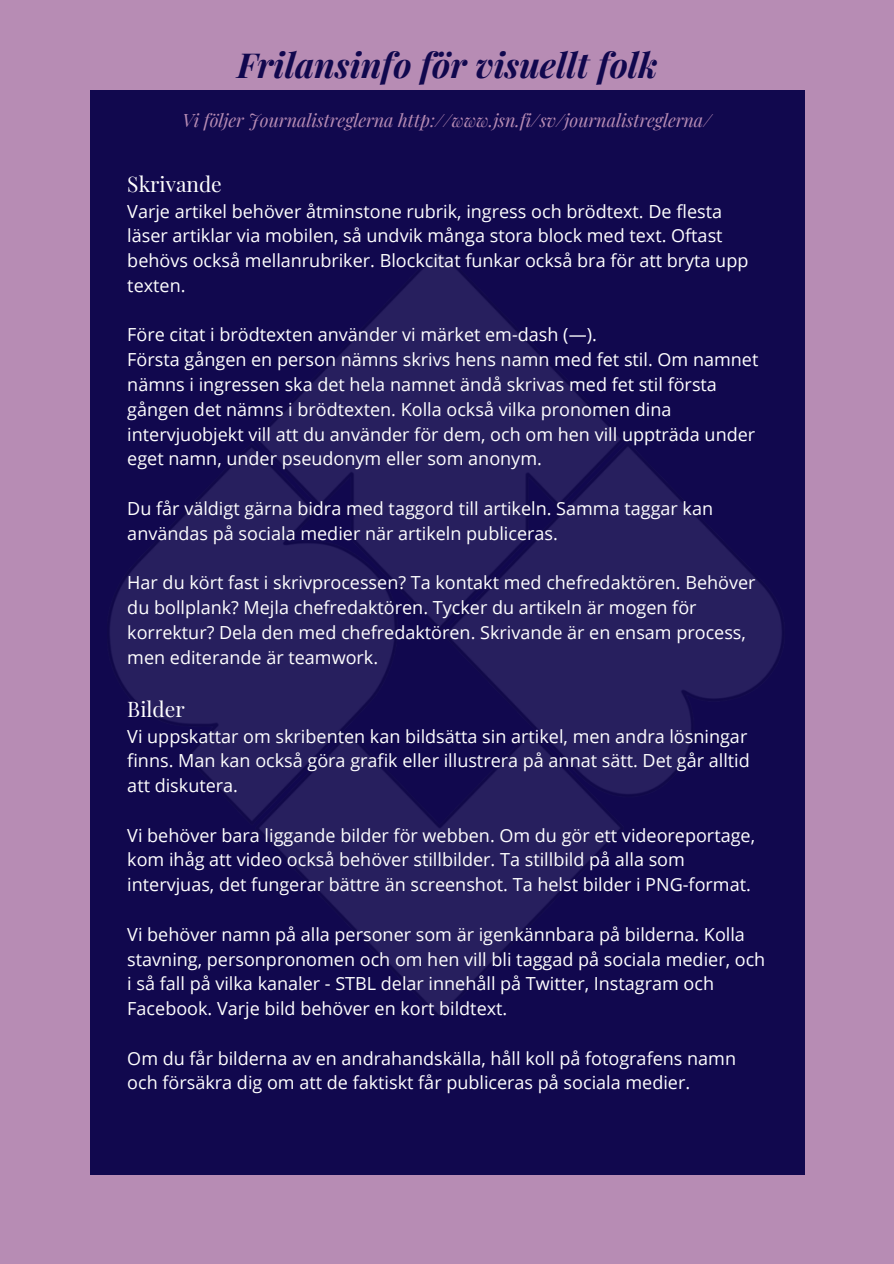
<style>
.page{position:relative;width:894px;height:1264px;background:#fff}
.page>*{position:absolute;margin:0;border:0;box-sizing:border-box;transform-origin:0 0}
.t1{font:italic 700 34.5px "Playfair Display";color:#11084e}
.t2{font:21px "Playfair Display";color:#fff}
.t3{font:18px/24.8px "Open Sans";color:#fff}
.t4{font:italic 18px "Playfair Display";color:#b78cb4}
</style>
<div class="page">
<div style="left:0;top:0;width:893px;height:1263px;background:#b78cb4"></div>
<div style="left:90px;top:90px;width:714px;height:1084px;background:#11084e"></div>
<img style="left:110px;top:252px;width:672px;height:763px">
<p class="t1" style="left:237px;top:41px;width:422px">Frilansinfo för visuellt folk</p>
<p class="t4" style="left:182px;top:107px;width:530px">Vi följer Journalistreglerna http://www.jsn.fi/sv/journalistreglerna/</p>
<p class="t2" style="left:127px;top:169px;width:96px">Skrivande</p>
<p class="t3" style="left:127px;top:198px;width:622px">Varje artikel behöver åtminstone rubrik, ingress och brödtext. De flesta läser artiklar via mobilen, så undvik många stora block med text. Oftast behövs också mellanrubriker. Blockcitat funkar också bra för att bryta upp texten.</p>
<p class="t3" style="left:127px;top:322px;width:471px">Före citat i brödtexten använder vi märket em-dash (—).</p>
<p class="t3" style="left:127px;top:347px;width:632px">Första gången en person nämns skrivs hens namn med fet stil. Om namnet nämns i ingressen ska det hela namnet ändå skrivas med fet stil första gången det nämns i brödtexten. Kolla också vilka pronomen dina intervjuobjekt vill att du använder för dem, och om hen vill uppträda under eget namn, under pseudonym eller som anonym.</p>
<p class="t3" style="left:127px;top:495px;width:587px">Du får väldigt gärna bidra med taggord till artikeln. Samma taggar kan användas på sociala medier när artikeln publiceras.</p>
<p class="t3" style="left:127px;top:570px;width:629px">Har du kört fast i skrivprocessen? Ta kontakt med chefredaktören. Behöver du bollplank? Mejla chefredaktören. Tycker du artikeln är mogen för korrektur? Dela den med chefredaktören. Skrivande är en ensam process, men editerande är teamwork.</p>
<p class="t2" style="left:127px;top:694px;width:59px">Bilder</p>
<p class="t3" style="left:127px;top:723px;width:624px">Vi uppskattar om skribenten kan bildsätta sin artikel, men andra lösningar finns. Man kan också göra grafik eller illustrera på annat sätt. Det går alltid att diskutera.</p>
<p class="t3" style="left:127px;top:822px;width:629px">Vi behöver bara liggande bilder för webben. Om du gör ett videoreportage, kom ihåg att video också behöver stillbilder. Ta stillbild på alla som intervjuas, det fungerar bättre än screenshot. Ta helst bilder i PNG-format.</p>
<p class="t3" style="left:127px;top:921px;width:639px">Vi behöver namn på alla personer som är igenkännbara på bilderna. Kolla stavning, personpronomen och om hen vill bli taggad på sociala medier, och i så fall på vilka kanaler - STBL delar innehåll på Twitter, Instagram och Facebook. Varje bild behöver en kort bildtext.</p>
<p class="t3" style="left:127px;top:1045px;width:610px">Om du får bilderna av en andrahandskälla, håll koll på fotografens namn och försäkra dig om att de faktiskt får publiceras på sociala medier.</p>
</div>
